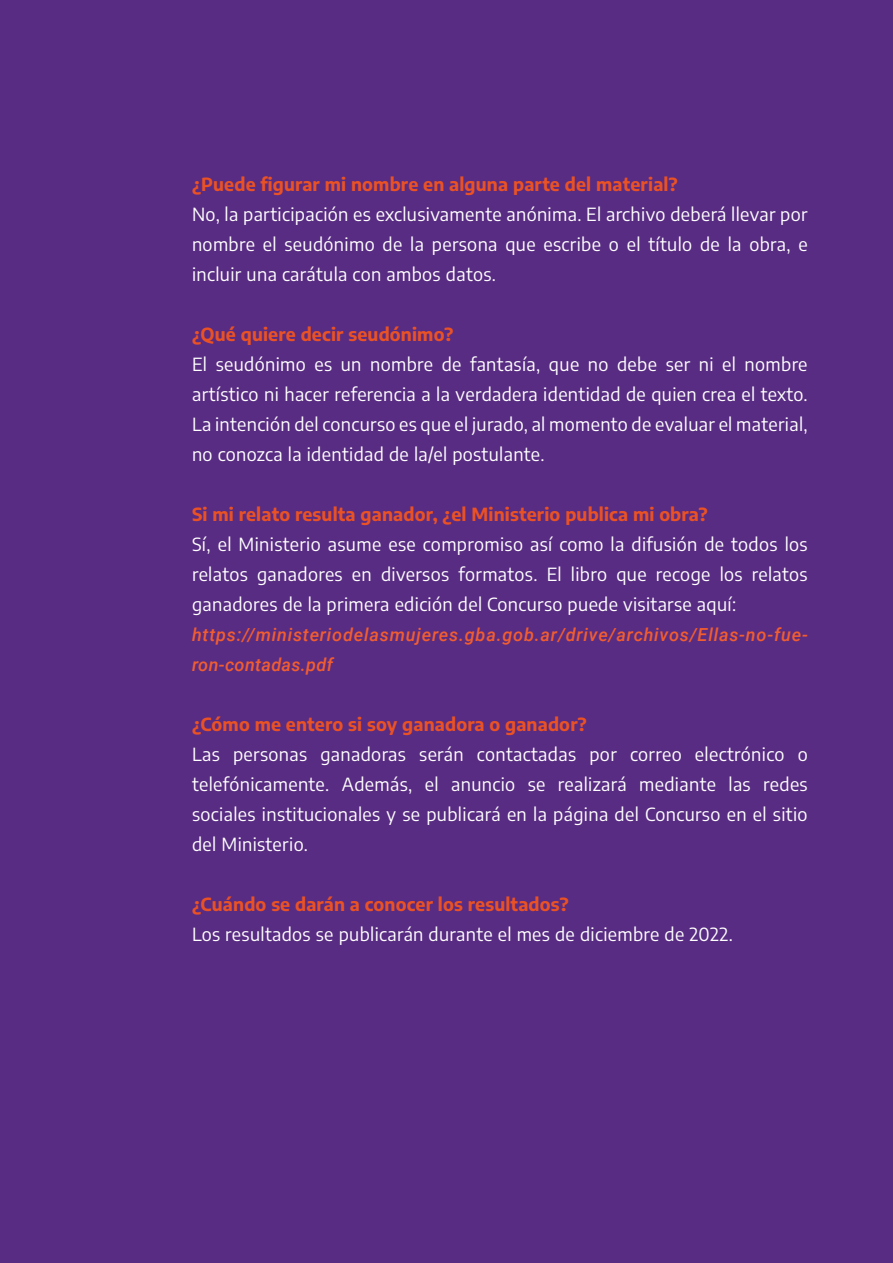
<style>
.page{position:relative;width:893px;height:1263px;background:#592c83}
.page>*{position:absolute;margin:0;border:0;box-sizing:border-box;transform-origin:0 0}
.t1{font:18px/30px "Encode Sans";letter-spacing:.02em;color:#fff;text-align:justify}
.t2{font:700 18px "Encode Sans";letter-spacing:.01em;color:#ea5224}
.t3{font:italic 500 18px/30px "Roboto";letter-spacing:.045em;color:#f15d2f}
</style>
<div class="page">
<p class="t2" style="left:192px;top:172px;width:487px">¿Puede figurar mi nombre en alguna parte del material?</p>
<p class="t1" style="left:192px;top:199px;width:617px">No, la participación es exclusivamente anónima. El archivo deberá llevar por nombre el seudónimo de la persona que escribe o el título de la obra, e incluir una carátula con ambos datos.</p>
<p class="t2" style="left:192px;top:322px;width:263px">¿Qué quiere decir seudónimo?</p>
<p class="t1" style="left:192px;top:349px;width:617px">El seudónimo es un nombre de fantasía, que no debe ser ni el nombre artístico ni hacer referencia a la verdadera identidad de quien crea el texto.<br>La intención del concurso es que el jurado, al momento de evaluar el material, no conozca la identidad de la/el postulante.</p>
<p class="t2" style="left:192px;top:502px;width:517px">Si mi relato resulta ganador, ¿el Ministerio publica mi obra?</p>
<p class="t1" style="left:192px;top:529px;width:617px">Sí, el Ministerio asume ese compromiso así como la difusión de todos los relatos ganadores en diversos formatos. El libro que recoge los relatos ganadores de la primera edición del Concurso puede visitarse aquí:</p>
<p class="t3" style="left:192px;top:619px;width:617px">https://ministeriodelasmujeres.gba.gob.ar/drive/archivos/Ellas-no-fue&shy;ron-contadas.pdf</p>
<p class="t2" style="left:192px;top:712px;width:396px">¿Cómo me entero si soy ganadora o ganador?</p>
<p class="t1" style="left:192px;top:739px;width:617px">Las personas ganadoras serán contactadas por correo electrónico o telefónicamente. Además, el anuncio se realizará mediante las redes sociales institucionales y se publicará en la página del Concurso en el sitio del Ministerio.</p>
<p class="t2" style="left:192px;top:892px;width:378px">¿Cuándo se darán a conocer los resultados?</p>
<p class="t1" style="left:192px;top:919px;width:542px">Los resultados se publicarán durante el mes de diciembre de 2022.</p>
</div>
